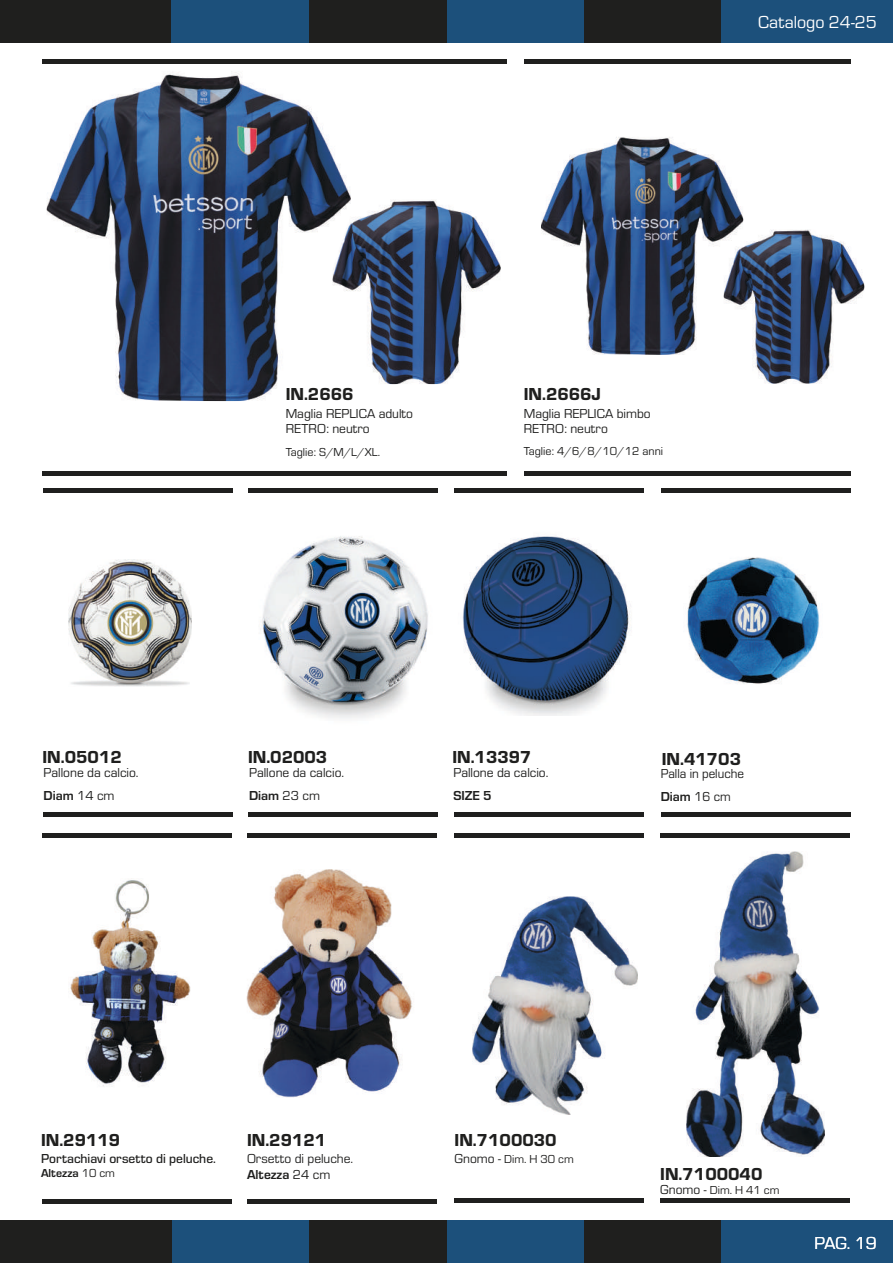
<style>
.page{position:relative;width:893px;height:1263px;background:#fff}
.page>*{position:absolute;margin:0;border:0;box-sizing:border-box;transform-origin:0 0}
.t1{font:18px "Eurostile Hea";color:#1f1f1e}
.t2{font:18px "Eurostile";color:#fff}
.t3{font:13.5px/22.5px "Eurostile";color:#1f1f1e}
.t4{font:500 13.5px "Eurostile";color:#1f1f1e}
.t5{font:700 13.5px "Eurostile";color:#1f1f1e}
.t6{font:12px "Eurostile";color:#1f1f1e}
.t7{font:700 12px "Eurostile";letter-spacing:.005em;color:#1f1f1e}
.s1{font-weight:700}
.s2{font-weight:400}
.s3{font-size:13.5px}
</style>
<div class="page">
<div style="left:446px;top:0;width:138px;height:43px;background:#1c507b"></div>
<div style="left:446px;top:1220px;width:138px;height:43px;background:#1c507b"></div>
<div style="left:309px;top:0;width:137px;height:43px;background:#1f1f1e"></div>
<div style="left:309px;top:1220px;width:137px;height:43px;background:#1f1f1e"></div>
<div style="left:0;top:0;width:171px;height:43px;background:#1f1f1e"></div>
<div style="left:584px;top:0;width:137px;height:43px;background:#1f1f1e"></div>
<div style="left:584px;top:1220px;width:137px;height:43px;background:#1f1f1e"></div>
<div style="left:171px;top:0;width:138px;height:43px;background:#1c507b"></div>
<div style="left:171px;top:1220px;width:138px;height:43px;background:#1c507b"></div>
<div style="left:721px;top:0;width:172px;height:43px;background:#1c507b"></div>
<div style="left:721px;top:1220px;width:172px;height:43px;background:#1c507b"></div>
<div style="left:0;top:1220px;width:171px;height:43px;background:#1f1f1e"></div>
<hr style="left:0;top:0;width:1px;height:139px;background:#1c507b">
<img style="left:351px;top:200px;width:150px;height:184px">
<hr style="left:43px;top:60px;width:464px;height:4px;background:#1f1f1e">
<hr style="left:524px;top:60px;width:326px;height:4px;background:#1f1f1e">
<img style="left:47px;top:72px;width:304px;height:329px">
<img style="left:541px;top:137px;width:202px;height:218px">
<img style="left:68px;top:559px;width:124px;height:127px">
<img style="left:262px;top:536px;width:166px;height:183px">
<img style="left:463px;top:536px;width:168px;height:179px">
<img style="left:687px;top:557px;width:133px;height:127px">
<hr style="left:661px;top:489px;width:189px;height:4px;background:#1f1f1e">
<hr style="left:455px;top:489px;width:189px;height:4px;background:#1f1f1e">
<hr style="left:249px;top:489px;width:189px;height:4px;background:#1f1f1e">
<hr style="left:43px;top:489px;width:190px;height:4px;background:#1f1f1e">
<hr style="left:661px;top:812px;width:189px;height:4px;background:#1f1f1e">
<hr style="left:455px;top:812px;width:189px;height:4px;background:#1f1f1e">
<hr style="left:249px;top:812px;width:189px;height:4px;background:#1f1f1e">
<hr style="left:43px;top:812px;width:190px;height:4px;background:#1f1f1e">
<hr style="left:43px;top:471px;width:464px;height:4px;background:#1f1f1e">
<hr style="left:524px;top:471px;width:326px;height:4px;background:#1f1f1e">
<img style="left:473px;top:897px;width:165px;height:217px">
<img style="left:687px;top:852px;width:138px;height:304px">
<div style="left:660px;top:833px;width:189px;height:5px;background:#1f1f1e"></div>
<div style="left:454px;top:833px;width:189px;height:5px;background:#1f1f1e"></div>
<div style="left:248px;top:833px;width:189px;height:5px;background:#1f1f1e"></div>
<div style="left:43px;top:833px;width:189px;height:5px;background:#1f1f1e"></div>
<hr style="left:248px;top:1199px;width:189px;height:4px;background:#1f1f1e">
<hr style="left:43px;top:1199px;width:189px;height:4px;background:#1f1f1e">
<hr style="left:660px;top:1199px;width:189px;height:4px;background:#1f1f1e">
<hr style="left:454px;top:1199px;width:189px;height:4px;background:#1f1f1e">
<img style="left:70px;top:880px;width:121px;height:207px">
<img style="left:246px;top:869px;width:167px;height:228px">
<img style="left:724px;top:229px;width:140px;height:155px">
<h1 class="t2" style="left:758px;top:10px;width:120px">Catalogo 24-25</h1>
<h1 class="t1" style="left:286px;top:382px;width:69px">IN.2666</h1>
<h1 class="t1" style="left:524px;top:382px;width:79px">IN.2666J</h1>
<p class="t3" style="left:524px;top:405px;width:129px;line-height:15px">Maglia REPLICA bimbo<br>RETRO: neutro</p>
<p class="t6" style="left:524px;top:443px;width:141px">Taglie: 4/6/8/10/12 anni</p>
<p class="t3" style="left:286px;top:406px;width:129px;line-height:15px">Maglia REPLICA adulto<br>RETRO: neutro</p>
<p class="t6" style="left:286px;top:444px;width:96px">Taglie: S/M/L/XL.</p>
<h1 class="t1" style="left:43px;top:744px;width:81px">IN.05012</h1>
<p class="t3" style="left:44px;top:761px;width:96px">Pallone da calcio.<br><span class="s1">Diam</span> 14 cm</p>
<h1 class="t1" style="left:248px;top:744px;width:81px">IN.02003</h1>
<p class="t3" style="left:249px;top:761px;width:96px">Pallone da calcio.<br><span class="s1">Diam</span> 23 cm</p>
<h1 class="t1" style="left:452px;top:744px;width:81px">IN.13397</h1>
<p class="t3" style="left:453px;top:761px;width:96px">Pallone da calcio.</p>
<p class="t5" style="left:453px;top:785px;width:40px">SIZE 5</p>
<h1 class="t1" style="left:662px;top:746px;width:81px">IN.41703</h1>
<p class="t3" style="left:661px;top:762px;width:85px">Palla in peluche<br><span class="s1">Diam</span> 16 cm</p>
<h1 class="t1" style="left:41px;top:1127px;width:81px">IN.29119</h1>
<p class="t4" style="left:41px;top:1149px;width:176px">Portachiavi orsetto di peluche.</p>
<p class="t7" style="left:41px;top:1164px;width:75px">Altezza <span class="s2">10 cm</span></p>
<h1 class="t1" style="left:247px;top:1127px;width:81px">IN.29121</h1>
<p class="t3" style="left:247px;top:1149px;width:108px;line-height:16.2px">Orsetto di peluche.<br><span class="s1">Altezza</span> 24 cm</p>
<h1 class="t1" style="left:455px;top:1127px;width:104px">IN.7100030</h1>
<p class="t6" style="left:455px;top:1150px;width:121px"><span class="s3">Gnomo -</span> Dim. H 30 cm</p>
<h1 class="t1" style="left:660px;top:1161px;width:104px">IN.7100040</h1>
<p class="t6" style="left:660px;top:1182px;width:121px"><span class="s3">Gnomo -</span> Dim. H 41 cm</p>
<h1 class="t2" style="left:814px;top:1230px;width:64px">PAG. 19</h1>
</div>
